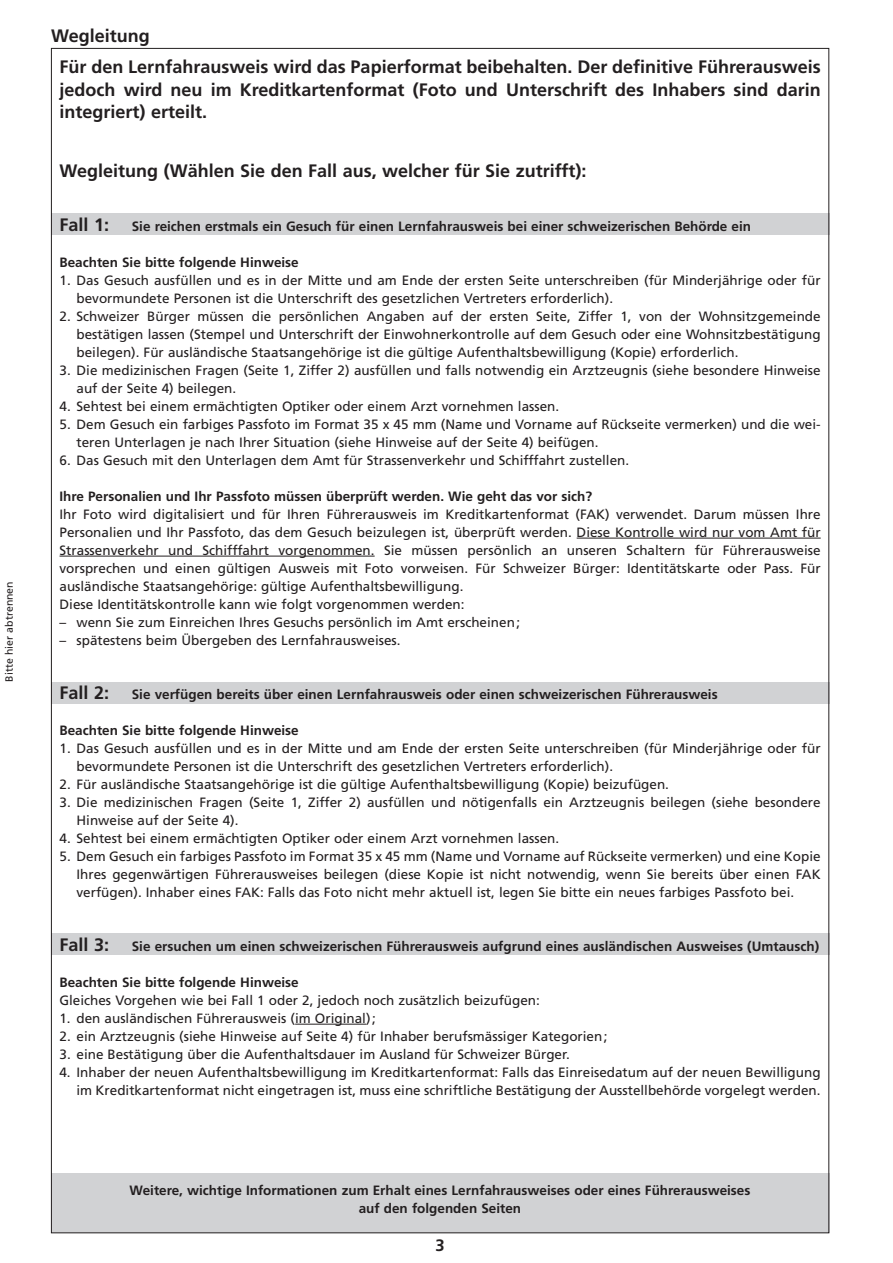
<style>
.page{position:relative;width:893px;height:1263px;background:#fff}
.page>*{position:absolute;margin:0;border:0;box-sizing:border-box;transform-origin:0 0}
.t1{font:700 18px/22.5px "Frutiger";color:#231f20;text-align:justify}
.t2{font:700 16.5px "Frutiger";color:#231f20}
.t3{font:13.5px/18px "Frutiger";color:#231f20}
.t4{font:700 13.5px/18px "Frutiger";color:#231f20;text-align:center}
.t5{font:10.5px "Frutiger";color:#231f20}
.s1{color:#fff}
</style>
<div class="page">
<div style="left:51px;top:1174px;width:778px;height:59px;background:#d1d2d4"></div>
<div style="left:51px;top:214px;width:778px;height:21px;background:#d1d2d4"></div>
<div style="left:51px;top:682px;width:778px;height:21px;background:#d1d2d4"></div>
<div style="left:51px;top:933px;width:778px;height:22px;background:#d1d2d4"></div>
<hr style="left:577px;top:538px;width:244px;height:1px;background:#231f20">
<hr style="left:60px;top:556px;width:315px;height:1px;background:#231f20">
<hr style="left:295px;top:1024px;width:71px;height:1px;background:#231f20">
<p class="t5" style="left:5px;top:682px;width:102px;rotate:-90deg">Bitte hier abtrennen</p>
<h1 class="t1" style="left:51px;top:26px;width:179px">Wegleitung<span class="s1">Gesuches</span></h1>
<h1 class="t1" style="left:60px;top:57px;width:763px">Für den Lernfahrausweis wird das Papierformat beibehalten. Der definitive Führerausweis jedoch wird neu im Kreditkartenformat (Foto und Unterschrift des Inhabers sind darin integriert) erteilt.</h1>
<h1 class="t1" style="left:60px;top:160px;width:528px">Wegleitung (Wählen Sie den Fall aus, welcher für Sie zutrifft):</h1>
<h1 class="t1" style="left:60px;top:214px;width:51px">Fall 1:</h1>
<p class="t4" style="left:132px;top:218px;width:621px">Sie reichen erstmals ein Gesuch für einen Lernfahrausweis bei einer schweizerischen Behörde ein</p>
<p class="t4" style="left:60px;top:254px;width:241px">Beachten Sie bitte folgende Hinweise</p>
<p class="t3" style="left:77px;top:272px;width:746px;text-indent:-17px">1. Das Gesuch ausfüllen und es in der Mitte und am Ende der ersten Seite unterschreiben (für Minderjährige oder für bevormundete Personen ist die Unterschrift des gesetzlichen Vertreters erforderlich).</p>
<p class="t3" style="left:77px;top:308px;width:746px;text-align:justify;text-indent:-17px">2. Schweizer Bürger müssen die persönlichen Angaben auf der ersten Seite, Ziffer 1, von der Wohnsitzgemeinde bestätigen lassen (Stempel und Unterschrift der Einwohnerkontrolle auf dem Gesuch oder eine Wohnsitzbestätigung beilegen). Für ausländische Staatsangehörige ist die gültige Aufenthaltsbewilligung (Kopie) erforderlich.</p>
<p class="t3" style="left:77px;top:362px;width:746px;text-indent:-17px">3. Die medizinischen Fragen (Seite 1, Ziffer 2) ausfüllen und falls notwendig ein Arztzeugnis (siehe besondere Hinweise auf der Seite 4) beilegen.</p>
<p class="t3" style="left:60px;top:398px;width:501px">4. Sehtest bei einem ermächtigten Optiker oder einem Arzt vornehmen lassen.</p>
<p class="t3" style="left:77px;top:416px;width:746px;text-indent:-17px">5. Dem Gesuch ein farbiges Passfoto im Format 35 x 45 mm (Name und Vorname auf Rückseite vermerken) und die wei&shy;teren Unterlagen je nach Ihrer Situation (siehe Hinweise auf der Seite 4) beifügen.</p>
<p class="t3" style="left:60px;top:452px;width:571px">6. Das Gesuch mit den Unterlagen dem Amt für Strassenverkehr und Schifffahrt zustellen.</p>
<p class="t4" style="left:60px;top:488px;width:534px">Ihre Personalien und Ihr Passfoto müssen überprüft werden. Wie geht das vor sich?</p>
<p class="t3" style="left:60px;top:506px;width:763px">Ihr Foto wird digitalisiert und für Ihren Führerausweis im Kreditkartenformat (FAK) verwendet. Darum müssen Ihre Personalien und Ihr Passfoto, das dem Gesuch beizulegen ist, überprüft werden. Diese Kontrolle wird nur vom Amt für Strassenverkehr und Schifffahrt vorgenommen. Sie müssen persönlich an unseren Schaltern für Führerausweise vorsprechen und einen gültigen Ausweis mit Foto vorweisen. Für Schweizer Bürger: Identitätskarte oder Pass. Für ausländische Staatsangehörige: gültige Aufenthaltsbewilligung.<br>Diese Identitätskontrolle kann wie folgt vorgenommen werden:</p>
<p class="t3" style="left:60px;top:614px;width:462px">– wenn Sie zum Einreichen Ihres Gesuchs persönlich im Amt erscheinen;</p>
<p class="t3" style="left:60px;top:632px;width:343px">– spätestens beim Übergeben des Lernfahrausweises.</p>
<h1 class="t1" style="left:60px;top:682px;width:51px">Fall 2:</h1>
<p class="t4" style="left:132px;top:686px;width:587px">Sie verfügen bereits über einen Lernfahrausweis oder einen schweizerischen Führerausweis</p>
<p class="t4" style="left:60px;top:722px;width:241px">Beachten Sie bitte folgende Hinweise</p>
<p class="t3" style="left:77px;top:740px;width:746px;text-indent:-17px">1. Das Gesuch ausfüllen und es in der Mitte und am Ende der ersten Seite unterschreiben (für Minderjährige oder für bevormundete Personen ist die Unterschrift des gesetzlichen Vertreters erforderlich).</p>
<p class="t3" style="left:60px;top:776px;width:611px">2. Für ausländische Staatsangehörige ist die gültige Aufenthaltsbewilligung (Kopie) beizufügen.</p>
<p class="t3" style="left:77px;top:794px;width:746px;text-indent:-17px">3. Die medizinischen Fragen (Seite 1, Ziffer 2) ausfüllen und nötigenfalls ein Arztzeugnis beilegen (siehe besondere<br>Hinweise auf der Seite 4).</p>
<p class="t3" style="left:60px;top:830px;width:501px">4. Sehtest bei einem ermächtigten Optiker oder einem Arzt vornehmen lassen.</p>
<p class="t3" style="left:77px;top:848px;width:746px;text-align:justify;text-indent:-17px">5. Dem Gesuch ein farbiges Passfoto im Format 35 x 45 mm (Name und Vorname auf Rückseite vermerken) und eine Kopie Ihres gegenwärtigen Führerausweises beilegen (diese Kopie ist nicht notwendig, wenn Sie bereits über einen FAK verfügen). Inhaber eines FAK: Falls das Foto nicht mehr aktuell ist, legen Sie bitte ein neues farbiges Passfoto bei.</p>
<h1 class="t1" style="left:60px;top:934px;width:51px">Fall 3:</h1>
<p class="t4" style="left:132px;top:938px;width:689px">Sie ersuchen um einen schweizerischen Führerausweis aufgrund eines ausländischen Ausweises (Umtausch)</p>
<p class="t4" style="left:59px;top:974px;width:241px">Beachten Sie bitte folgende Hinweise</p>
<p class="t3" style="left:59px;top:992px;width:482px">Gleiches Vorgehen wie bei Fall 1 oder 2, jedoch noch zusätzlich beizufügen:</p>
<p class="t3" style="left:59px;top:1010px;width:318px">1. den ausländischen Führerausweis (im Original);</p>
<p class="t3" style="left:60px;top:1028px;width:550px">2. ein Arztzeugnis (siehe Hinweise auf Seite 4) für Inhaber berufsmässiger Kategorien;</p>
<p class="t3" style="left:60px;top:1046px;width:512px">3. eine Bestätigung über die Aufenthaltsdauer im Ausland für Schweizer Bürger.</p>
<p class="t3" style="left:59px;top:1064px;width:763px;text-align:right">4. Inhaber der neuen Aufenthaltsbewilligung im Kreditkartenformat: Falls das Einreisedatum auf der neuen Bewilligung im Kreditkartenformat nicht eingetragen ist, muss eine schriftliche Bestätigung der Ausstellbehörde vorgelegt werden.</p>
<p class="t4" style="left:130px;top:1182px;width:622px">Weitere, wichtige Informationen zum Erhalt eines Lernfahrausweises oder eines Führerausweises auf den folgenden Seiten</p>
<p class="t2" style="left:435px;top:1238px;width:11px">3</p>
</div>
